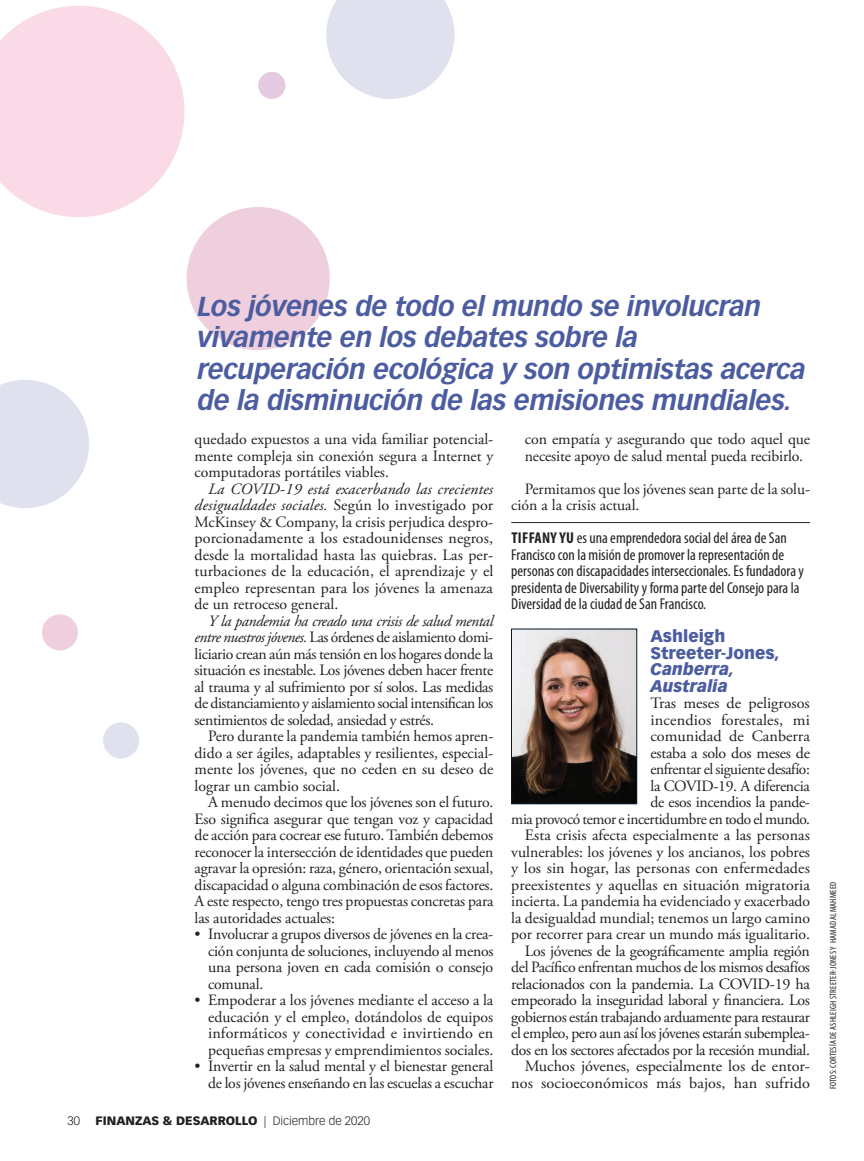
<style>
.page{position:relative;width:864px;height:1161px;background:#fff}
.page>*{position:absolute;margin:0;border:0;box-sizing:border-box;transform-origin:0 0}
.GLOBAL_-_Pull_Quote{font:italic 700 27px/31.5px "Vectora LT Std";letter-spacing:-.015em;color:#4c5ca0}
.GLOBAL_-_Subhead{font:900 16.5px/16.5px "Vectora LT Std";color:#4c5ca0}
.GLOBAL_-_Body_Copy{font:15.75px/16.5px "Adobe Garamond Pro";letter-spacing:-.01em;color:#231f20;text-align:justify}
.GLOBAL_-_Author_Bio{font:condensed 15.75px/16.5px "Myriad Pro";color:#231f20}
.t1{font:900 12px "Vectora LT Std";color:#231f20}
.t2{font:300 12px "Vectora LT Std";color:#231f20}
.GLOBAL_-_Photo_Credi{font:condensed 9px "Myriad Pro";letter-spacing:.02em;color:#231f20}
.s1{font-style:italic}
.s2{font-weight:700}
.s3{font-weight:300}
</style>
<div class="page">
<div style="left:187px;top:207px;width:143px;height:143px;background:#efcedd;border-radius:50%"></div>
<hr style="left:511px;top:522px;width:299px;height:1px;background:#231f20">
<img style="left:513px;top:631px;width:122px;height:171px">
<div style="left:511px;top:629px;width:126px;height:175px;border:1px solid #091c2d"></div>
<div style="left:42px;top:614px;width:36px;height:36px;background:#efcedd;border-radius:50%"></div>
<div style="left:258px;top:72px;width:27px;height:27px;background:#e4cbe1;border-radius:50%"></div>
<svg style="left:0;top:6px;width:185px;height:211px"></svg>
<svg style="left:326px;top:0;width:129px;height:99px"></svg>
<svg style="left:0;top:380px;width:89px;height:128px"></svg>
<div style="left:103px;top:722px;width:36px;height:36px;background:#dfe2ee;border-radius:50%"></div>
<p class="GLOBAL_-_Pull_Quote" style="left:198px;top:291px;width:610px">Los jóvenes de todo el mundo se involucran vivamente en los debates sobre la recuperación ecológica y son optimistas acerca de la disminución de las emisiones mundiales.</p>
<p class="GLOBAL_-_Body_Copy" style="left:195px;top:431px;width:300px">quedado expuestos a una vida familiar potencial&shy;mente compleja sin conexión segura a Internet y computadoras portátiles viables.</p>
<p class="GLOBAL_-_Body_Copy" style="left:195px;top:481px;width:300px;text-indent:14px"><span class="s1">La COVID-19 está exacerbando las crecientes desigualdades sociales.</span> Según lo investigado por McKinsey &amp; Company, la crisis perjudica despro&shy;porcionadamente a los estadounidenses negros, desde la mortalidad hasta las quiebras. Las per&shy;turbaciones de la educación, el aprendizaje y el empleo representan para los jóvenes la amenaza de un retroceso general.</p>
<p class="GLOBAL_-_Body_Copy" style="left:195px;top:613px;width:300px;text-indent:13px"><span class="s1">Y la pandemia ha creado una crisis de salud mental entre nuestros jóvenes.</span> Las órdenes de aislamiento domi&shy;liciario crean aún más tensión en los hogares donde la situación es inestable. Los jóvenes deben hacer frente al trauma y al sufrimiento por sí solos. Las medidas de distanciamiento y aislamiento social intensifican los sentimientos de soledad, ansiedad y estrés.</p>
<p class="GLOBAL_-_Body_Copy" style="left:195px;top:728px;width:300px;text-indent:14px">Pero durante la pandemia también hemos apren&shy;dido a ser ágiles, adaptables y resilientes, especial&shy;mente los jóvenes, que no ceden en su deseo de lograr un cambio social.</p>
<p class="GLOBAL_-_Body_Copy" style="left:195px;top:794px;width:300px;text-indent:13px">A menudo decimos que los jóvenes son el futuro.<br>Eso significa asegurar que tengan voz y capacidad de acción para cocrear ese futuro. También debemos reconocer la intersección de identidades que pueden agravar la opresión: raza, género, orientación sexual, discapacidad o alguna combinación de esos factores.<br>A este respecto, tengo tres propuestas concretas para las autoridades actuales:</p>
<p class="GLOBAL_-_Body_Copy" style="left:208px;top:926px;width:287px;text-indent:-14px">• Involucrar a grupos diversos de jóvenes en la crea&shy;ción conjunta de soluciones, incluyendo al menos una persona joven en cada comisión o consejo comunal.</p>
<p class="GLOBAL_-_Body_Copy" style="left:208px;top:992px;width:287px;text-indent:-14px">• Empoderar a los jóvenes mediante el acceso a la educación y el empleo, dotándolos de equipos informáticos y conectividad e invirtiendo en pequeñas empresas y emprendimientos sociales.</p>
<p class="GLOBAL_-_Body_Copy" style="left:195px;top:1058px;width:300px;text-align:right">• Invertir en la salud mental y el bienestar general de los jóvenes enseñando en las escuelas a escuchar</p>
<p class="GLOBAL_-_Body_Copy" style="left:525px;top:431px;width:287px">con empatía y asegurando que todo aquel que necesite apoyo de salud mental pueda recibirlo.</p>
<p class="GLOBAL_-_Body_Copy" style="left:511px;top:481px;width:300px;text-indent:14px">Permitamos que los jóvenes sean parte de la solu&shy;ción a la crisis actual.</p>
<p class="GLOBAL_-_Author_Bio" style="left:511px;top:530px;width:294px"><span class="s2">TIFFANY YU</span> es una emprendedora social del área de San Francisco con la misión de promover la representación de personas con discapacidades interseccionales. Es fundadora y presidenta de Diversability y forma parte del Consejo para la Diversidad de la ciudad de San Francisco.</p>
<p class="GLOBAL_-_Subhead" style="left:650px;top:628px;width:130px">Ashleigh<br>Streeter-Jones,<br><span class="s1">Canberra,<br>Australia</span></p>
<p class="GLOBAL_-_Body_Copy" style="left:511px;top:695px;width:300px;text-align:right">Tras meses de peligrosos<br>incendios forestales, mi<br>comunidad de Canberra<br>estaba a solo dos meses de<br>enfrentar el siguiente desafío:<br>la COVID-19. A diferencia<br>de esos incendios la pande-<br>mia provocó temor e incertidumbre en todo el mundo.</p>
<p class="GLOBAL_-_Body_Copy" style="left:511px;top:827px;width:300px;text-indent:14px">Esta crisis afecta especialmente a las personas vulnerables: los jóvenes y los ancianos, los pobres y los sin hogar, las personas con enfermedades preexistentes y aquellas en situación migratoria incierta. La pandemia ha evidenciado y exacerbado la desigualdad mundial; tenemos un largo camino por recorrer para crear un mundo más igualitario.</p>
<p class="GLOBAL_-_Body_Copy" style="left:511px;top:943px;width:300px;text-indent:14px">Los jóvenes de la geográficamente amplia región del Pacífico enfrentan muchos de los mismos desafíos relacionados con la pandemia. La COVID-19 ha empeorado la inseguridad laboral y financiera. Los gobiernos están trabajando arduamente para restaurar el empleo, pero aun así los jóvenes estarán subemplea&shy;dos en los sectores afectados por la recesión mundial.</p>
<p class="GLOBAL_-_Body_Copy" style="left:511px;top:1058px;width:300px;text-align:right">Muchos jóvenes, especialmente los de entor&shy;nos socioeconómicos más bajos, han sufrido</p>
<p class="t2" style="left:68px;top:1114px;width:14px">30</p>
<p class="t1" style="left:96px;top:1113px;width:276px">FINANZAS &amp; DESARROLLO <span class="s3">| Diciembre de 2020</span></p>
<p class="GLOBAL_-_Photo_Credi" style="left:828px;top:1089px;width:208px;rotate:-90deg">FOTOS: CORTESÍA DE ASHLEIGH STREETER-JONES Y HAMAD ALMAHMEED</p>
</div>
